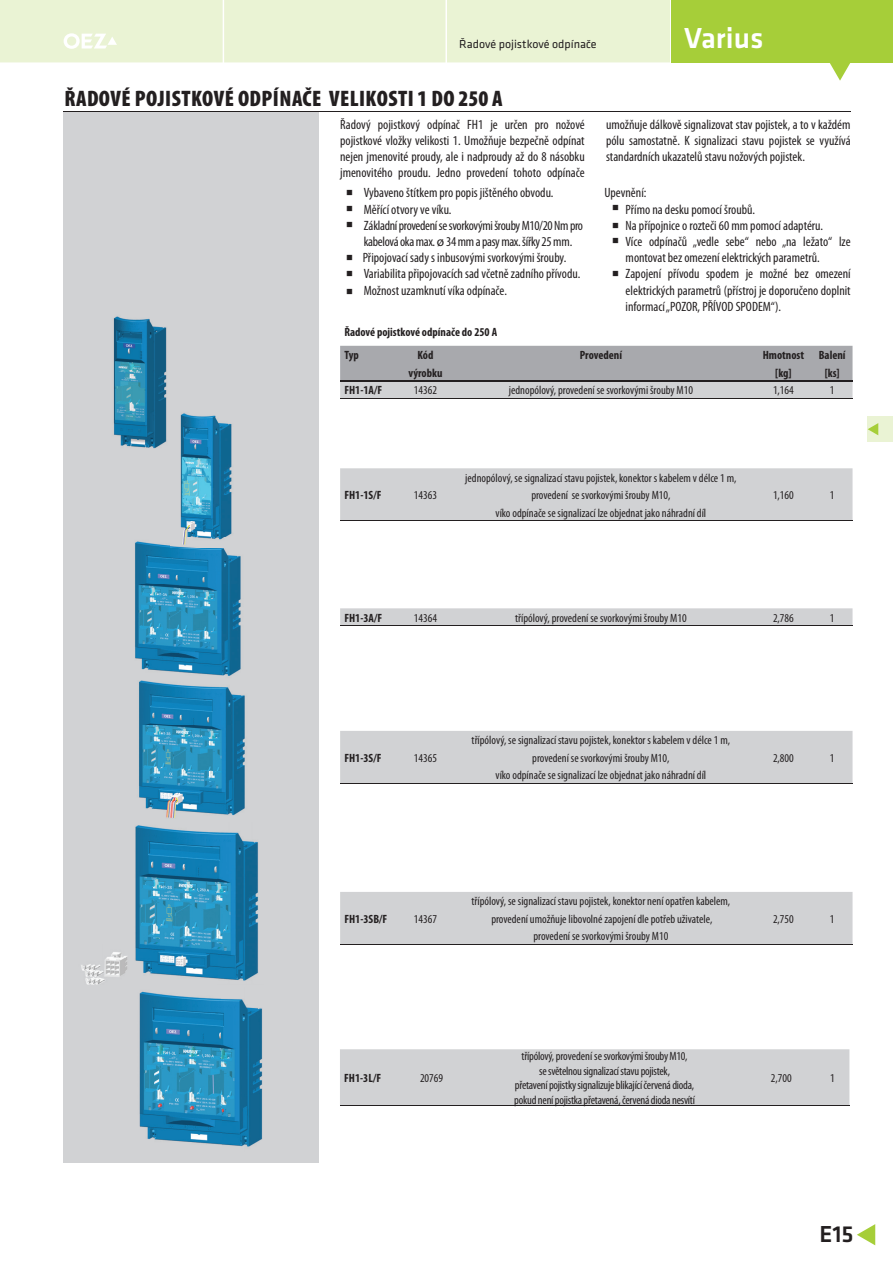
<style>
.page{position:relative;width:893px;height:1263px;background:#fff}
.page>*{position:absolute;margin:0;border:0;box-sizing:border-box;transform-origin:0 0}
.t1{font:500 30px "Klavika";color:#fff}
.t2{font:500 24px "Klavika";color:#231f20}
.t3{font:900 condensed 22.5px "Myriad Pro";letter-spacing:.02em;color:#231f20}
.t4{font:condensed 13.5px/16.2px "Myriad Pro";color:#231f20}
.t5{font:condensed 12px/17.5px "Myriad Pro";color:#231f20;text-align:center}
.t6{font:condensed 12px/14.4px "Myriad Pro";letter-spacing:-.02em;color:#231f20;text-align:center}
.t7{font:700 condensed 12px/23px "Myriad Pro";color:#231f20}
.t8{font:12px "Klavika";color:#231f20}
.s1{font-stretch:normal}
</style>
<div class="page">
<div style="left:64px;top:111px;width:255px;height:1052px;background:#d1d2d4"></div>
<hr style="left:64px;top:111px;width:786px;height:1px;background:#231f20">
<div style="left:340px;top:346px;width:512px;height:34px;background:#a8a9ad"></div>
<svg style="left:340px;top:382px;width:512px;height:562px"></svg>
<hr style="left:340px;top:380px;width:512px;height:2px;background:#231f20">
<hr style="left:340px;top:398px;width:512px;height:1px;background:#231f20">
<hr style="left:340px;top:520px;width:512px;height:1px;background:#231f20">
<hr style="left:340px;top:625px;width:512px;height:1px;background:#231f20">
<hr style="left:340px;top:783px;width:512px;height:1px;background:#231f20">
<hr style="left:340px;top:944px;width:512px;height:1px;background:#231f20">
<img style="left:113px;top:316px;width:54px;height:133px">
<img style="left:180px;top:413px;width:52px;height:125px">
<img style="left:135px;top:538px;width:106px;height:138px">
<img style="left:139px;top:680px;width:106px;height:138px">
<img style="left:135px;top:825px;width:123px;height:156px">
<img style="left:81px;top:952px;width:46px;height:33px">
<img style="left:139px;top:991px;width:124px;height:156px">
<div style="left:340px;top:1049px;width:509px;height:56px;background:#d1d2d4"></div>
<hr style="left:340px;top:1105px;width:509px;height:1px;background:#231f20">
<svg style="left:857px;top:1224px;width:18px;height:21px"></svg>
<div style="left:671px;top:0;width:221px;height:62px;background:#a6ce39"></div>
<div style="left:0;top:0;width:670px;height:62px;background:#eaf3d4"></div>
<div style="left:867px;top:416px;width:25px;height:26px;background:#eaf3d4"></div>
<svg style="left:868px;top:423px;width:10px;height:12px"></svg>
<svg style="left:829px;top:62px;width:21px;height:19px"></svg>
<p class="t8" style="left:459px;top:37px;width:139px">Řadové pojistkové odpínače</p>
<h1 class="t1" style="left:684px;top:20px;width:81px">Varius</h1>
<h3 class="t3" style="left:64px;top:85px;width:440px">ŘADOVÉ POJISTKOVÉ ODPÍNAČE VELIKOSTI 1 DO 250 A</h3>
<p class="t4" style="left:340px;top:117px;width:246px;text-align:justify">Řadový pojistkový odpínač FH1 je určen pro nožové pojistkové vložky velikosti 1. Umožňuje bezpečně odpínat nejen jmenovité proudy, ale i nadproudy až do 8 násobku jmenovitého proudu. Jedno provedení tohoto odpínače</p>
<p class="t4" style="left:606px;top:117px;width:246px;text-align:justify">umožňuje dálkově signalizovat stav pojistek, a to v každém pólu samostatně. K signalizaci stavu pojistek se využívá standardních ukazatelů stavu nožových pojistek.</p>
<p class="t4" style="left:362px;top:186px;width:222px">Vybaveno štítkem pro popis jištěného obvodu.<br>Měřící otvory ve víku.<br>Základní provedení se svorkovými šrouby M10/20 Nm pro kabelová oka max. <span class="s1">ø</span> 34 mm a pasy max. šířky 25 mm.<br>Připojovací sady s inbusovými svorkovými šrouby.<br>Variabilita připojovacích sad včetně zadního přívodu.<br>Možnost uzamknutí víka odpínače.</p>
<p class="t4" style="left:625px;top:186px;width:226px;text-indent:-21px">Upevnění:<br>Přímo na desku pomocí šroubů.<br>Na přípojnice o rozteči 60 mm pomocí adaptéru.<br>Více odpínačů „vedle sebe“ nebo „na ležato“ lze montovat bez omezení elektrických parametrů.<br>Zapojení přívodu spodem je možné bez omezení elektrických parametrů (přístroj je doporučeno doplnit informací „POZOR, PŘÍVOD SPODEM“).</p>
<p class="t7" style="left:344px;top:322px;width:154px">Řadové pojistkové odpínače do 250 A<br>Typ</p>
<p class="t7" style="left:417px;top:344px;width:18px">Kód</p>
<p class="t7" style="left:579px;top:344px;width:44px">Provedení</p>
<p class="t7" style="left:762px;top:344px;width:84px">Hmotnost Balení</p>
<p class="t7" style="left:408px;top:362px;width:36px">výrobku</p>
<p class="t7" style="left:775px;top:362px;width:18px">[kg]</p>
<p class="t7" style="left:824px;top:362px;width:17px">[ks]</p>
<p class="t7" style="left:344px;top:379px;width:39px">FH1-1A/F</p>
<p class="t5" style="left:414px;top:382px;width:25px">14362</p>
<p class="t5" style="left:509px;top:382px;width:186px">jednopólový, provedení se svorkovými šrouby M10</p>
<p class="t5" style="left:773px;top:382px;width:22px">1,164</p>
<p class="t5" style="left:829px;top:382px;width:6px">1</p>
<p class="t7" style="left:344px;top:484px;width:39px">FH1-1S/F</p>
<p class="t5" style="left:414px;top:487px;width:25px">14363</p>
<p class="t5" style="left:465px;top:470px;width:272px">jednopólový, se signalizací stavu pojistek, konektor s kabelem v délce 1 m, provedení se svorkovými šrouby M10,</p>
<p class="t5" style="left:495px;top:505px;width:212px">víko odpínače se signalizací lze objednat jako náhradní díl</p>
<p class="t5" style="left:773px;top:487px;width:22px">1,160</p>
<p class="t5" style="left:829px;top:487px;width:6px">1</p>
<p class="t7" style="left:344px;top:607px;width:39px">FH1-3A/F</p>
<p class="t5" style="left:414px;top:610px;width:25px">14364</p>
<p class="t5" style="left:515px;top:610px;width:173px">třípólový, provedení se svorkovými šrouby M10</p>
<p class="t5" style="left:773px;top:610px;width:22px">2,786</p>
<p class="t5" style="left:829px;top:610px;width:6px">1</p>
<p class="t7" style="left:344px;top:747px;width:39px">FH1-3S/F</p>
<p class="t5" style="left:414px;top:750px;width:25px">14365</p>
<p class="t5" style="left:471px;top:732px;width:260px">třípólový, se signalizací stavu pojistek, konektor s kabelem v délce 1 m, provedení se svorkovými šrouby M10,</p>
<p class="t5" style="left:495px;top:767px;width:212px">víko odpínače se signalizací lze objednat jako náhradní díl</p>
<p class="t5" style="left:773px;top:750px;width:22px">2,800</p>
<p class="t5" style="left:829px;top:750px;width:6px">1</p>
<p class="t7" style="left:344px;top:908px;width:44px">FH1-3SB/F</p>
<p class="t5" style="left:414px;top:911px;width:25px">14367</p>
<p class="t5" style="left:471px;top:893px;width:260px">třípólový, se signalizací stavu pojistek, konektor není opatřen kabelem, provedení umožňuje libovolné zapojení dle potřeb uživatele,</p>
<p class="t5" style="left:533px;top:928px;width:136px">provedení se svorkovými šrouby M10</p>
<p class="t5" style="left:773px;top:911px;width:22px">2,750</p>
<p class="t5" style="left:829px;top:911px;width:6px">1</p>
<p class="t7" style="left:344px;top:1067px;width:38px">FH1-3L/F</p>
<p class="t5" style="left:420px;top:1070px;width:25px">20769</p>
<p class="t6" style="left:514px;top:1050px;width:182px">třípólový, provedení se svorkovými šrouby M10,<br>se světelnou signalizací stavu pojistek,<br>přetavení pojistky signalizuje blikající červená dioda, pokud není pojistka přetavená, červená dioda nesvítí</p>
<p class="t5" style="left:770px;top:1070px;width:22px">2,700</p>
<p class="t5" style="left:830px;top:1070px;width:6px">1</p>
<h2 class="t2" style="left:819px;top:1220px;width:36px">E15</h2>
</div>
